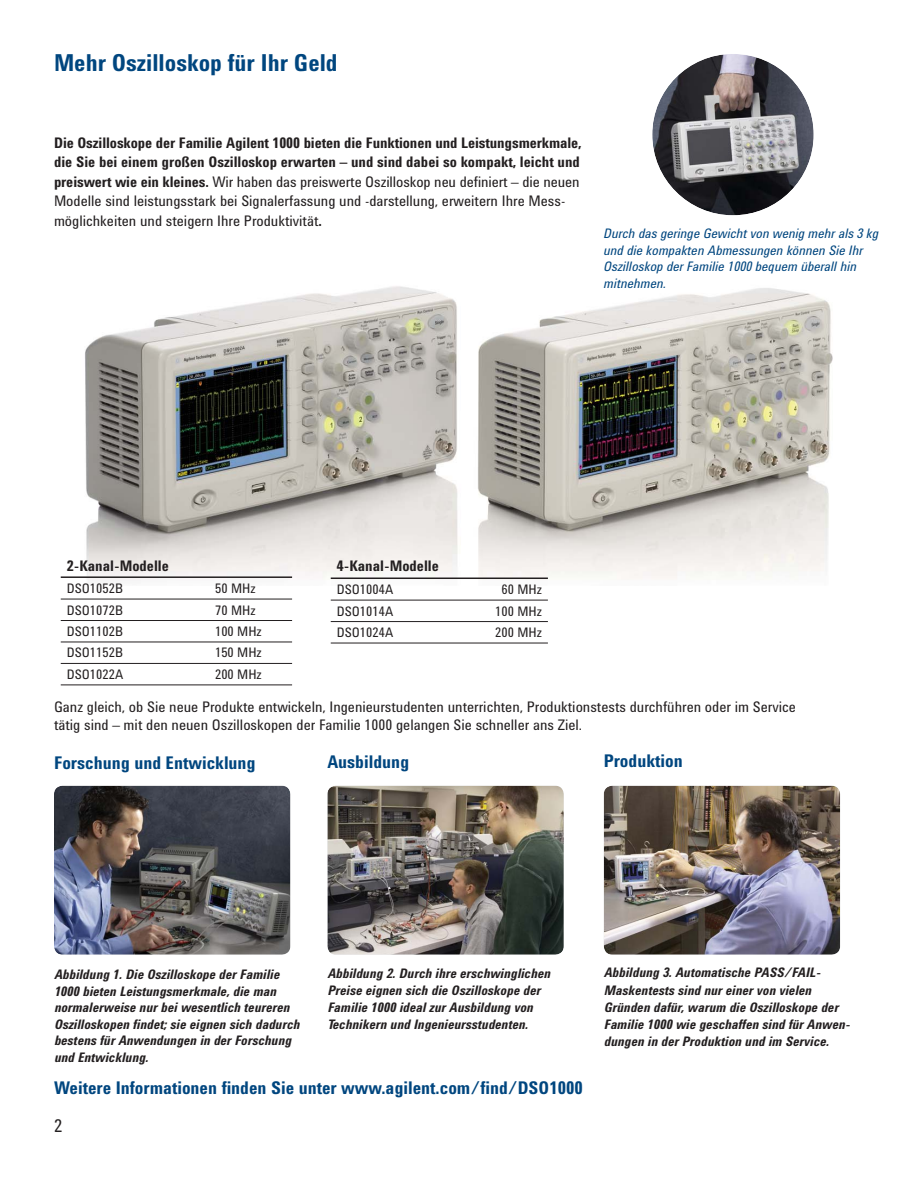
<style>
.page{position:relative;width:918px;height:1188px;background:#fff}
.page>*{position:absolute;margin:0;border:0;box-sizing:border-box;transform-origin:0 0}
.t1{font:700 24px "Agilent Condensed CFF";color:#00467f}
.t2{font:700 18px "Agilent Condensed CFF";color:#00467f}
.t3{font:18px "Agilent Condensed CFF";color:#231f20}
.t4{font:700 15px/19.5px "Agilent Condensed CFF";color:#231f20}
.t5{font:15px/18px "Agilent Condensed CFF";color:#231f20}
.t6{font:italic 700 13.5px/17.2px "Agilent Condensed CFF";color:#231f20}
.t7{font:italic 13.5px/16.5px "Agilent Condensed CFF";color:#00467f}
.t8{font:13.5px "Agilent Condensed CFF";color:#231f20}
.s1{font-weight:400}
</style>
<div class="page">
<img style="left:85px;top:286px;width:748px;height:295px">
<img style="left:652px;top:54px;width:162px;height:161px;border-radius:50%">
<img style="left:54px;top:786px;width:236px;height:169px;border-radius:9px">
<img style="left:327px;top:786px;width:237px;height:169px;border-radius:9px">
<img style="left:604px;top:786px;width:236px;height:169px;border-radius:9px">
<hr style="left:61px;top:599px;width:231px;height:1px;background:#231f20">
<hr style="left:61px;top:620px;width:231px;height:1px;background:#231f20">
<hr style="left:61px;top:642px;width:231px;height:1px;background:#231f20">
<hr style="left:61px;top:663px;width:145px;height:1px;background:#231f20">
<hr style="left:206px;top:663px;width:86px;height:1px;background:#231f20">
<hr style="left:61px;top:576px;width:145px;height:2px;background:#231f20">
<hr style="left:206px;top:576px;width:86px;height:2px;background:#231f20">
<hr style="left:61px;top:685px;width:145px;height:1px;background:#231f20">
<hr style="left:206px;top:685px;width:86px;height:1px;background:#231f20">
<hr style="left:331px;top:600px;width:217px;height:1px;background:#231f20">
<hr style="left:331px;top:621px;width:131px;height:1px;background:#231f20">
<hr style="left:462px;top:621px;width:86px;height:1px;background:#231f20">
<hr style="left:331px;top:578px;width:131px;height:1px;background:#231f20">
<hr style="left:462px;top:578px;width:86px;height:1px;background:#231f20">
<hr style="left:331px;top:643px;width:131px;height:1px;background:#231f20">
<hr style="left:462px;top:643px;width:86px;height:1px;background:#231f20">
<h1 class="t1" style="left:54px;top:54px;width:285px">Mehr Oszillo skop für Ihr Geld</h1>
<p class="t4" style="left:54px;top:135px;width:529px">Die Oszillo skope der Familie Agilent 1000 bieten die Funktionen und Leistungsmerkmale, die Sie bei einem großen Oszillo skop erwarten – und sind dabei so kompakt, leicht und preis wert wie ein kleines. <span class="s1">Wir haben das preis werte Oszillo skop neu definiert – die neuen Modelle sind leis tungsstark bei Signalerfassung und -dar stel lung, erwei tern Ihre Mess&shy;möglich keiten und steigern Ihre Produk ti vi tät</span>.</p>
<p class="t7" style="left:604px;top:227px;width:277px">Durch das geringe Gewicht von wenig mehr als 3 kg und die kompakten Abmes sungen können Sie Ihr Oszillo skop der Familie 1000 bequem überall hin mitnehmen.</p>
<p class="t4" style="left:67px;top:558px;width:104px">2-Kanal-Modelle</p>
<p class="t8" style="left:67px;top:583px;width:58px">DSO1052B</p>
<p class="t8" style="left:215px;top:583px;width:42px">50 MHz</p>
<p class="t8" style="left:67px;top:605px;width:58px">DSO1072B</p>
<p class="t8" style="left:215px;top:605px;width:42px">70 MHz</p>
<p class="t8" style="left:67px;top:626px;width:58px">DSO1102B</p>
<p class="t8" style="left:215px;top:626px;width:48px">100 MHz</p>
<p class="t8" style="left:67px;top:648px;width:58px">DSO1152B</p>
<p class="t8" style="left:215px;top:648px;width:48px">150 MHz</p>
<p class="t8" style="left:67px;top:669px;width:58px">DSO1022A</p>
<p class="t8" style="left:215px;top:669px;width:48px">200 MHz</p>
<p class="t4" style="left:337px;top:558px;width:104px">4-Kanal-Modelle</p>
<p class="t8" style="left:337px;top:584px;width:58px">DSO1004A</p>
<p class="t8" style="left:501px;top:584px;width:42px">60 MHz</p>
<p class="t8" style="left:337px;top:606px;width:58px">DSO1014A</p>
<p class="t8" style="left:495px;top:606px;width:48px">100 MHz</p>
<p class="t8" style="left:337px;top:627px;width:58px">DSO1024A</p>
<p class="t8" style="left:495px;top:627px;width:48px">200 MHz</p>
<p class="t5" style="left:54px;top:700px;width:743px">Ganz gleich, ob Sie neue Produkte entwickeln, Inge nieurstudenten unterrichten, Produk tions tests durch führen oder im Service tätig sind – mit den neuen Oszillo skopen der Familie 1000 gelangen Sie schneller ans Ziel.</p>
<h2 class="t2" style="left:54px;top:756px;width:203px">Forschung und Entwicklung</h2>
<h2 class="t2" style="left:327px;top:755px;width:83px">Ausbildung</h2>
<h2 class="t2" style="left:604px;top:754px;width:80px">Produk tion</h2>
<p class="t6" style="left:54px;top:968px;width:247px;line-height:16.5px">Abbildung 1. Die Oszillo skope der Familie 1000 bieten Leistungs merk male, die man normaler weise nur bei wesent lich teureren Oszillo skopen findet; sie eignen sich dadurch bestens für Anwen dungen in der Forschung und Entwicklung.</p>
<p class="t6" style="left:327px;top:966px;width:224px">Abbildung 2. Durch ihre erschwing lichen Preise eignen sich die Oszillo skope der Familie 1000 ideal zur Ausbildung von Technikern und Inge nieursstudenten.</p>
<p class="t6" style="left:604px;top:966px;width:248px">Abbildung 3. Auto ma tische PASS/FAIL-Maskentests sind nur einer von vielen Gründen dafür, warum die Oszillo skope der Familie 1000 wie geschaffen sind für Anwen&shy;dungen in der Produk tion und im Service.</p>
<h2 class="t2" style="left:54px;top:1082px;width:530px">Weitere Informa ti onen finden Sie unter www.agilent.com/find/DSO1000</h2>
<h2 class="t3" style="left:54px;top:1119px;width:10px">2</h2>
</div>
